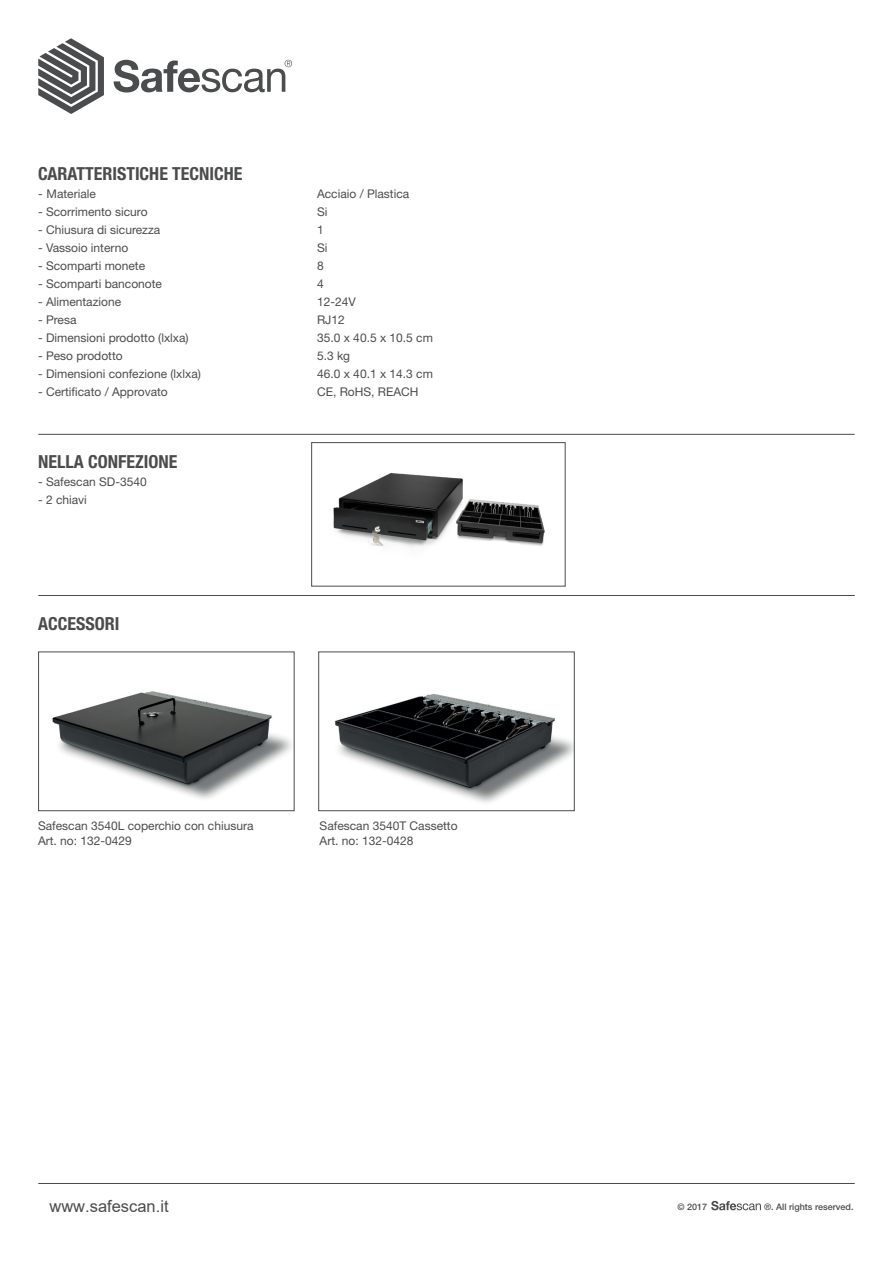
<style>
.page{position:relative;width:893px;height:1263px;background:#fff}
.page>*{position:absolute;margin:0;border:0;box-sizing:border-box;transform-origin:0 0}
.t1{font:700 condensed 18px "Helvetica Neue LT Std";color:#4b4c4d}
.t2{font:16.5px "Arial";color:#4b4c4d}
.t3{font:12px "Helvetica Neue LT Std";color:#4b4c4d}
.Art_no{font:500 9px "Helvetica Neue LT Std";color:#4b4c4d}
</style>
<div class="page">
<hr style="left:38px;top:434px;width:817px;height:1px;background:#4b4c4d">
<hr style="left:38px;top:1183px;width:817px;height:1px;background:#4b4c4d">
<hr style="left:38px;top:595px;width:817px;height:1px;background:#4b4c4d">
<svg style="left:38px;top:38px;width:66px;height:76px"></svg>
<svg style="left:114px;top:60px;width:178px;height:33px"></svg>
<svg style="left:711px;top:1201px;width:50px;height:9px"></svg>
<img style="left:52px;top:691px;width:240px;height:108px">
<div style="left:38px;top:652px;width:256px;height:159px;border:1px solid #4b4c4d"></div>
<img style="left:335px;top:693px;width:237px;height:110px">
<div style="left:319px;top:652px;width:255px;height:159px;border:1px solid #4b4c4d"></div>
<img style="left:333px;top:473px;width:212px;height:74px">
<div style="left:311px;top:442px;width:254px;height:144px;border:1px solid #4b4c4d"></div>
<p class="t1" style="left:38px;top:163px;width:206px">CARATTERISTICHE TECNICHE</p>
<p class="t3" style="left:38px;top:187px;width:59px">- Materiale</p>
<p class="t3" style="left:317px;top:187px;width:94px">Acciaio / Plastica</p>
<p class="t3" style="left:38px;top:205px;width:111px">- Scorrimento sicuro</p>
<p class="t3" style="left:317px;top:205px;width:12px">Si</p>
<p class="t3" style="left:38px;top:223px;width:124px">- Chiusura di sicurezza</p>
<p class="t3" style="left:317px;top:223px;width:8px">1</p>
<p class="t3" style="left:38px;top:241px;width:92px">- Vassoio interno</p>
<p class="t3" style="left:317px;top:241px;width:12px">Si</p>
<p class="t3" style="left:38px;top:259px;width:109px">- Scomparti monete</p>
<p class="t3" style="left:317px;top:259px;width:8px">8</p>
<p class="t3" style="left:38px;top:277px;width:126px">- Scomparti banconote</p>
<p class="t3" style="left:317px;top:277px;width:8px">4</p>
<p class="t3" style="left:38px;top:295px;width:85px">- Alimentazione</p>
<p class="t3" style="left:317px;top:295px;width:40px">12-24V</p>
<p class="t3" style="left:38px;top:313px;width:40px">- Presa</p>
<p class="t3" style="left:317px;top:313px;width:29px">RJ12</p>
<p class="t3" style="left:38px;top:331px;width:152px">- Dimensioni prodotto (lxlxa)</p>
<p class="t3" style="left:317px;top:331px;width:117px">35.0 x 40.5 x 10.5 cm</p>
<p class="t3" style="left:38px;top:349px;width:86px">- Peso prodotto</p>
<p class="t3" style="left:317px;top:349px;width:35px">5.3 kg</p>
<p class="t3" style="left:38px;top:367px;width:164px">- Dimensioni confezione (lxlxa)</p>
<p class="t3" style="left:317px;top:367px;width:117px">46.0 x 40.1 x 14.3 cm</p>
<p class="t3" style="left:38px;top:385px;width:131px">- Certificato / Approvato</p>
<p class="t3" style="left:317px;top:385px;width:103px">CE, RoHS, REACH</p>
<p class="t1" style="left:38px;top:451px;width:141px">NELLA CONFEZIONE</p>
<p class="t3" style="left:38px;top:475px;width:110px">- Safescan SD-3540</p>
<p class="t3" style="left:38px;top:493px;width:50px">- 2 chiavi</p>
<p class="t1" style="left:38px;top:613px;width:83px">ACCESSORI</p>
<p class="t3" style="left:38px;top:819px;width:217px">Safescan 3540L coperchio con chiusura</p>
<p class="t3" style="left:38px;top:834px;width:95px">Art. no: 132-0429</p>
<p class="t3" style="left:320px;top:819px;width:140px">Safescan 3540T Cassetto</p>
<p class="t3" style="left:320px;top:834px;width:95px">Art. no: 132-0428</p>
<h2 class="t2" style="left:49px;top:1195px;width:121px">www.safescan.it</h2>
<p class="Art_no" style="left:678px;top:1202px;width:31px">© 2017</p>
<p class="Art_no" style="left:764px;top:1202px;width:91px">®. All rights reserved.</p>
</div>
